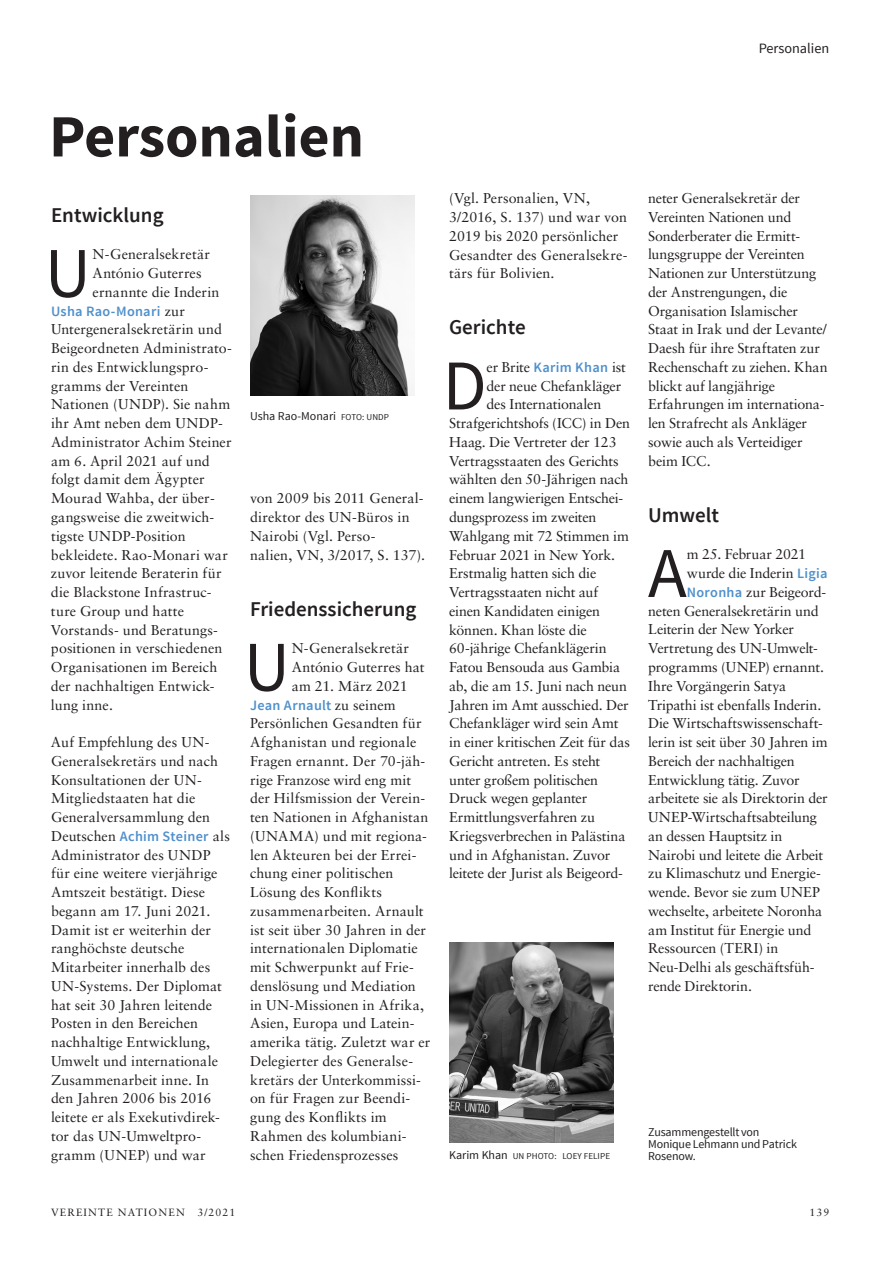
<style>
.page{position:relative;width:893px;height:1263px;background:#fff}
.page>*{position:absolute;margin:0;border:0;box-sizing:border-box;transform-origin:0 0}
.t1{font:71.4px "Source Sans Pro";color:#231f20}
.t2{font:700 60px "Source Sans Pro";color:#231f20}
.t3{font:600 21px "Source Sans Pro";color:#231f20}
.t4{font:14.25px/18.8px "Sabon LT Std";color:#231f20}
.t5{font:14.25px "Sabon LT Std";letter-spacing:-.02em;color:#231f20}
.t6{font:600 14.25px "Source Sans Pro";letter-spacing:.02em;color:#5090cc}
.t7{font:14.25px "Source Sans Pro";color:#231f20}
.t8{font:12px/12px "Source Sans Pro";letter-spacing:-.015em;color:#231f20}
.t9{font:10.5px "Sabon LT Std";letter-spacing:.11em;color:#231f20}
.t10{font:9px "Source Sans Pro";letter-spacing:.01em;color:#231f20}
.s1{font-family:"Sabon LT Std";font-weight:400;color:#231f20}
.s2{font-family:"Source Sans Pro";font-weight:600;color:#5090cc}
.s3{font-size:9px}
.s4{font-size:12px}
</style>
<div class="page">
<img style="left:449px;top:942px;width:164px;height:200px">
<img style="left:250px;top:195px;width:164px;height:200px">
<p class="t7" style="left:759px;top:40px;width:72px">Personalien</p>
<h2 class="t2" style="left:49px;top:98px;width:316px">Personalien</h2>
<h3 class="t3" style="left:51px;top:202px;width:114px">Entwicklung</h3>
<h1 class="t1" style="left:45px;top:229px;width:48px">U</h1>
<p class="t4" style="left:93px;top:245px;width:128px">N-Generalsekretär<br>António Guterres ernannte die Inderin</p>
<p class="t6" style="left:51px;top:302px;width:136px">Usha Rao-Monari <span class="s1">zur</span></p>
<p class="t4" style="left:51px;top:320px;width:182px">Untergeneralsekretärin und<br>Beigeordneten Administrato&shy;rin des Entwicklungspro&shy;gramms der Vereinten<br>Nationen (UNDP). Sie nahm ihr Amt neben dem UNDP-<br>Administrator Achim Steiner am 6. April 2021 auf und folgt damit dem Ägypter<br>Mourad Wahba, der über&shy;gangsweise die zweitwich&shy;tigste UNDP-Position bekleidete. Rao-Monari war zuvor leitende Beraterin für die Blackstone Infrastruc&shy;ture Group und hatte<br>Vorstands- und Beratungs&shy;positionen in verschiedenen<br>Organisationen im Bereich der nachhaltigen Entwick&shy;lung inne.</p>
<p class="t4" style="left:51px;top:733px;width:180px">Auf Empfehlung des UN-<br>Generalsekretärs und nach<br>Konsultationen der UN-<br>Mitgliedstaaten hat die<br>Generalversammlung den<br>Deutschen <span class="s2">Achim Steiner</span> als<br>Administrator des UNDP für eine weitere vierjährige<br>Amtszeit bestätigt. Diese begann am 17. Juni 2021.<br>Damit ist er weiterhin der ranghöchste deutsche<br>Mitarbeiter innerhalb des<br>UN-Systems. Der Diplomat hat seit 30 Jahren leitende<br>Posten in den Bereichen nachhaltige Entwicklung,<br>Umwelt und internationale<br>Zusammenarbeit inne. In den Jahren 2006 bis 2016 leitete er als Exekutivdirek&shy;tor das UN-Umweltpro&shy;gramm (UNEP) und war</p>
<p class="t8" style="left:250px;top:410px;width:140px">Usha Rao-Monari <span class="s3">Foto: UNDP</span></p>
<p class="t4" style="left:250px;top:489px;width:176px">von 2009 bis 2011 General&shy;direktor des UN-Büros in<br>Nairobi (Vgl. Perso-<br>nalien, VN, 3/2017, S. 137).</p>
<h3 class="t3" style="left:250px;top:595px;width:168px">Friedenssicherung</h3>
<h1 class="t1" style="left:244px;top:623px;width:48px">U</h1>
<p class="t4" style="left:292px;top:639px;width:134px">N-Generalsekretär<br>António Guterres hat am 21. März 2021</p>
<p class="t6" style="left:250px;top:696px;width:147px">Jean Arnault <span class="s1">zu seinem</span></p>
<p class="t4" style="left:250px;top:714px;width:182px">Persönlichen Gesandten für<br>Afghanistan und regionale<br>Fragen ernannt. Der 70-jäh&shy;rige Franzose wird eng mit der Hilfsmission der Verein&shy;ten Nationen in Afghanistan (UNAMA) und mit regiona&shy;len Akteuren bei der Errei&shy;chung einer politischen<br>Lösung des Konflikts zusammenarbeiten. Arnault ist seit über 30 Jahren in der internationalen Diplomatie mit Schwerpunkt auf Frie&shy;denslösung und Mediation in UN-Missionen in Afrika,<br>Asien, Europa und Latein&shy;amerika tätig. Zuletzt war er<br>Delegierter des Generalse&shy;kretärs der Unterkommissi&shy;on für Fragen zur Beendi&shy;gung des Konflikts im<br>Rahmen des kolumbiani&shy;schen Friedensprozesses</p>
<p class="t4" style="left:449px;top:189px;width:180px">(Vgl. Personalien, VN,<br>3/2016, S. 137) und war von<br>2019 bis 2020 persönlicher<br>Gesandter des Generalsekre&shy;tärs für Bolivien.</p>
<h3 class="t3" style="left:449px;top:314px;width:78px">Gerichte</h3>
<h1 class="t1" style="left:443px;top:341px;width:45px">D</h1>
<p class="t4" style="left:487px;top:357px;width:141px">er Brite <span class="s2">Karim Khan</span> ist</p>
<p class="t4" style="left:487px;top:376px;width:136px">der neue Chefankläger</p>
<p class="t4" style="left:487px;top:395px;width:116px">des Internationalen</p>
<p class="t4" style="left:449px;top:414px;width:183px">Strafgerichtshofs (ICC) in Den</p>
<p class="t4" style="left:449px;top:432px;width:169px">Haag. Die Vertreter der 123</p>
<p class="t4" style="left:449px;top:451px;width:171px">Vertragsstaaten des Gerichts</p>
<p class="t4" style="left:449px;top:470px;width:181px">wählten den 50-Jährigen nach</p>
<p class="t4" style="left:449px;top:489px;width:176px">einem langwierigen Entschei-</p>
<p class="t4" style="left:449px;top:507px;width:149px">dungsprozess im zweiten</p>
<p class="t4" style="left:449px;top:526px;width:181px">Wahlgang mit 72 Stimmen im</p>
<p class="t5" style="left:449px;top:546px;width:167px">Februar 2021 in New York.</p>
<p class="t4" style="left:449px;top:564px;width:149px">Erstmalig hatten sich die</p>
<p class="t4" style="left:449px;top:582px;width:151px">Vertragsstaaten nicht auf</p>
<p class="t4" style="left:449px;top:601px;width:152px">einen Kandidaten einigen</p>
<p class="t4" style="left:449px;top:620px;width:139px">können. Khan löste die</p>
<p class="t4" style="left:449px;top:639px;width:159px">60-jährige Chefanklägerin</p>
<p class="t4" style="left:449px;top:657px;width:173px">Fatou Bensouda aus Gambia</p>
<p class="t4" style="left:449px;top:676px;width:179px">ab, die am 15. Juni nach neun</p>
<p class="t4" style="left:449px;top:695px;width:181px">Jahren im Amt ausschied. Der</p>
<p class="t4" style="left:449px;top:714px;width:171px">Chefankläger wird sein Amt</p>
<p class="t4" style="left:449px;top:732px;width:182px">in einer kritischen Zeit für das</p>
<p class="t4" style="left:449px;top:751px;width:153px">Gericht antreten. Es steht</p>
<p class="t4" style="left:449px;top:770px;width:151px">unter großem politischen</p>
<p class="t4" style="left:449px;top:789px;width:140px">Druck wegen geplanter</p>
<p class="t4" style="left:449px;top:807px;width:147px">Ermittlungsverfahren zu</p>
<p class="t4" style="left:449px;top:826px;width:178px">Kriegsverbrechen in Palästina</p>
<p class="t4" style="left:449px;top:845px;width:163px">und in Afghanistan. Zuvor</p>
<p class="t4" style="left:449px;top:864px;width:175px">leitete der Jurist als Beigeord-</p>
<p class="t4" style="left:648px;top:189px;width:181px">neter Generalsekretär der<br>Vereinten Nationen und<br>Sonderberater die Ermitt&shy;lungsgruppe der Vereinten<br>Nationen zur Unterstützung der Anstrengungen, die<br>Organisation Islamischer<br>Staat in Irak und der Levante/<br>Daesh für ihre Straftaten zur<br>Rechenschaft zu ziehen. Khan blickt auf langjährige<br>Erfahrungen im internationa&shy;len Strafrecht als Ankläger sowie auch als Verteidiger beim ICC.</p>
<h3 class="t3" style="left:648px;top:502px;width:72px">Umwelt</h3>
<h1 class="t1" style="left:648px;top:529px;width:40px">A</h1>
<p class="t5" style="left:687px;top:546px;width:121px">m 25. Februar 2021</p>
<p class="t4" style="left:687px;top:564px;width:142px">wurde die Inderin <span class="s2">Ligia</span></p>
<p class="t4" style="left:687px;top:582px;width:141px"><span class="s2">Noronha</span> zur Beigeord-</p>
<p class="t4" style="left:648px;top:601px;width:172px">neten Generalsekretärin und</p>
<p class="t4" style="left:648px;top:620px;width:147px">Leiterin der New Yorker</p>
<p class="t5" style="left:648px;top:640px;width:171px">Vertretung des UN-Umwelt-</p>
<p class="t4" style="left:648px;top:657px;width:177px">programms (UNEP) ernannt.</p>
<p class="t4" style="left:648px;top:676px;width:140px">Ihre Vorgängerin Satya</p>
<p class="t4" style="left:648px;top:695px;width:175px">Tripathi ist ebenfalls Inderin.</p>
<p class="t4" style="left:648px;top:714px;width:176px">Die Wirtschaftswissenschaft-</p>
<p class="t4" style="left:648px;top:732px;width:181px">lerin ist seit über 30 Jahren im</p>
<p class="t4" style="left:648px;top:751px;width:148px">Bereich der nachhaltigen</p>
<p class="t4" style="left:648px;top:770px;width:153px">Entwicklung tätig. Zuvor</p>
<p class="t4" style="left:648px;top:789px;width:181px">arbeitete sie als Direktorin der</p>
<p class="t4" style="left:648px;top:807px;width:170px">UNEP-Wirtschaftsabteilung</p>
<p class="t4" style="left:648px;top:826px;width:136px">an dessen Hauptsitz in</p>
<p class="t4" style="left:648px;top:845px;width:177px">Nairobi und leitete die Arbeit</p>
<p class="t4" style="left:648px;top:864px;width:174px">zu Klimaschutz und Energie-</p>
<p class="t4" style="left:648px;top:882px;width:173px">wende. Bevor sie zum UNEP</p>
<p class="t4" style="left:648px;top:901px;width:176px">wechselte, arbeitete Noronha</p>
<p class="t4" style="left:648px;top:920px;width:165px">am Institut für Energie und</p>
<p class="t4" style="left:648px;top:939px;width:86px">Ressourcen (TERI</p>
<p class="t4" style="left:648px;top:939px;width:168px;text-indent:110px">) in<br>Neu-Delhi als geschäftsfüh&shy;rende Direktorin.</p>
<p class="t8" style="left:648px;top:1126px;width:150px">Zusammengestellt von<br>Monique Lehmann und Patrick</p>
<p class="t10" style="left:449px;top:1151px;width:162px"><span class="s4">Karim Khan</span> UN photo: Loey Felipe</p>
<p class="t8" style="left:648px;top:1150px;width:49px">Rosenow.</p>
<p class="t9" style="left:51px;top:1206px;width:186px">Vereinte Nationen 3/2021</p>
<p class="t9" style="left:809px;top:1206px;width:21px">139</p>
</div>
